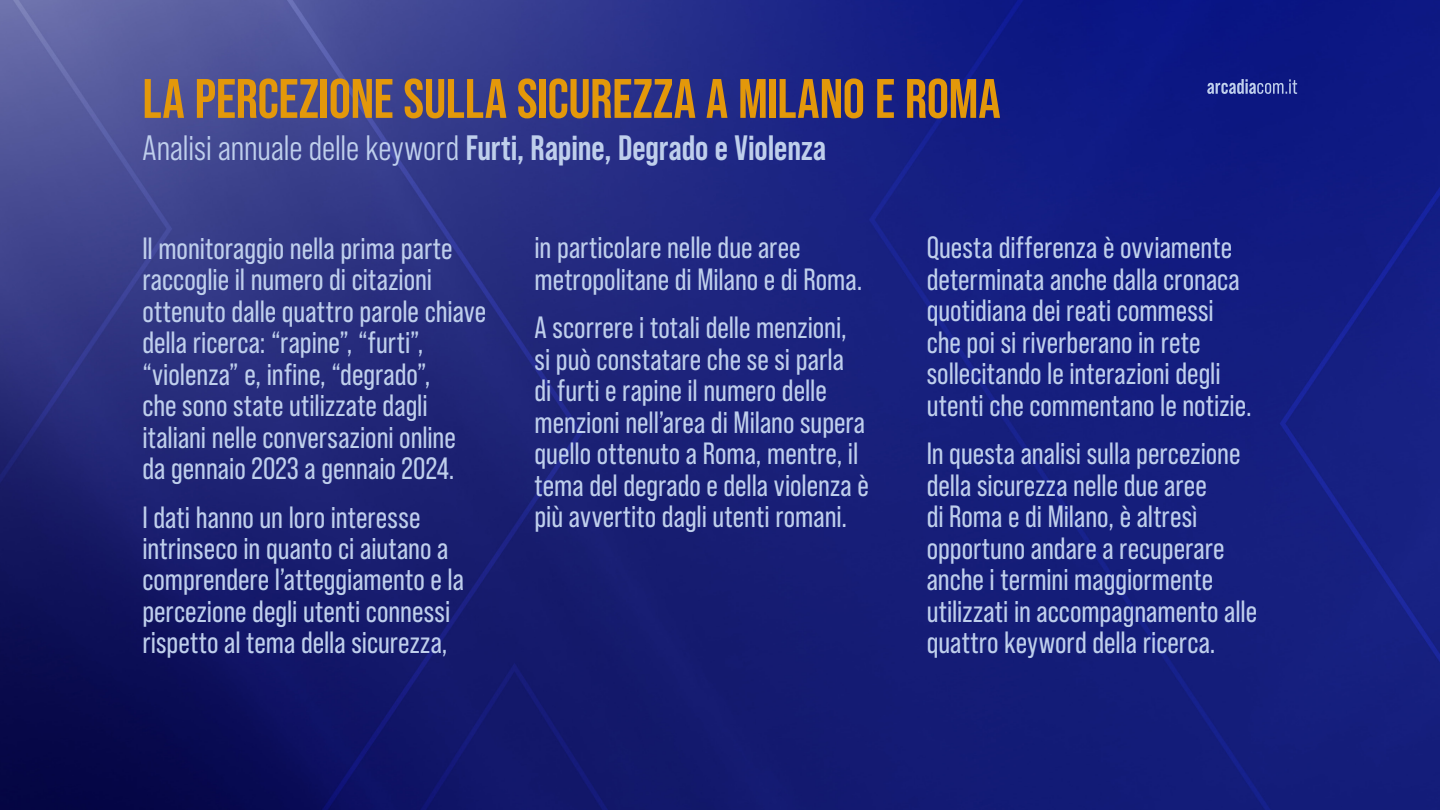
<style>
.page{position:relative;width:1440px;height:810px;background:#fff}
.page>*{position:absolute;margin:0;border:0;box-sizing:border-box;transform-origin:0 0}
.t1{font:700 55.5px "Bebas Neue Pro";letter-spacing:-.005em;color:#e3980a}
.t2{font:700 35.25px "Bebas Neue Pro";color:#bfcfec}
.t3{font:30.75px/31.5px "Bebas Neue Pro";color:#bfcfec}
.s1{font-family:"Bebas Neue Pro Middle";font-weight:400}
</style>
<div class="page">
<img style="left:0;top:0;width:1440px;height:810px">
<svg style="left:1207px;top:79px;width:90px;height:15px"></svg>
<h1 class="t1" style="left:142px;top:67px;width:860px">LA PERCEZIONE SULLA SICUREZZA A MILANO E ROMA</h1>
<p class="t2" style="left:142px;top:128px;width:685px"><span class="s1">Analisi annuale delle keyword</span> Furti, Rapine, Degrado e Violenza</p>
<p class="t3" style="left:142px;top:232px;width:345px">Il monitoraggio nella prima parte raccoglie il numero di citazioni ottenuto dalle quattro parole chiave della ricerca: “rapine”, “furti”, “violenza” e, infine, “degrado”,<br>che sono state utilizzate dagli italiani nelle conversazioni online da gennaio 2023 a gennaio 2024.</p>
<p class="t3" style="left:142px;top:501px;width:323px">I dati hanno un loro interesse intrinseco in quanto ci aiutano a comprendere l’atteggiamento e la percezione degli utenti connessi rispetto al tema della sicurezza,</p>
<p class="t3" style="left:535px;top:232px;width:329px">in particolare nelle due aree metropolitane di Milano e di Roma.</p>
<p class="t3" style="left:535px;top:312px;width:336px">A scorrere i totali delle menzioni, si può constatare che se si parla<br>di furti e rapine il numero delle menzioni nell’area di Milano supera quello ottenuto a Roma, mentre, il tema del degrado e della violenza è più avvertito dagli utenti romani.</p>
<p class="t3" style="left:927px;top:232px;width:326px">Questa differenza è ovviamente determinata anche dalla cronaca quotidiana dei reati commessi che poi si riverberano in rete sollecitando le interazioni degli utenti che commentano le notizie.</p>
<p class="t3" style="left:927px;top:438px;width:332px">In questa analisi sulla percezione della sicurezza nelle due aree<br>di Roma e di Milano, è altresì opportuno andare a recuperare anche i termini maggiormente utilizzati in accompagnamento alle quattro keyword della ricerca.</p>
</div>
